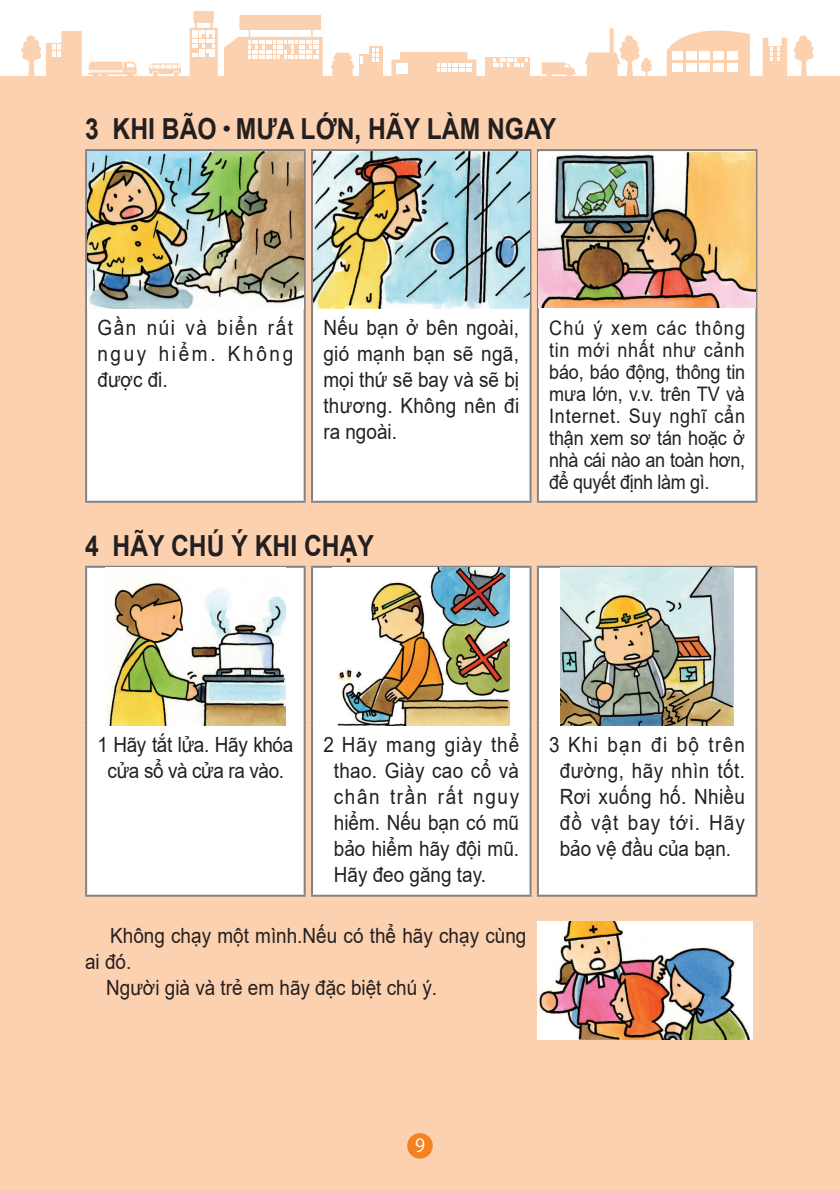
<style>
.page{position:relative;width:840px;height:1191px;background:#fff}
.page>*{position:absolute;margin:0;border:0;box-sizing:border-box;transform-origin:0 0}
.t1{font:700 29px "Arial";color:#231f20;scale:.85 1}
.t2{font:21px/26px "Arial";color:#231f20;text-align:justify;scale:.9 1}
.t3{font:21px/26px "Arial";letter-spacing:.025em;color:#231f20;text-align:center;scale:.9 1}
.t4{font:21px/26px "Arial";letter-spacing:-.02em;color:#231f20;text-align:center;scale:.9 1}
.t5{font:20px/22px "Arial";letter-spacing:-.02em;color:#231f20;text-align:justify;scale:.9 1}
.t6{font:18px "Koz Go Pr 6 N";color:#fff}
.s1{font-family:"Koz Go Pr 6 N";font-weight:400;font-size:30px}
</style>
<div class="page">
<div style="left:0;top:0;width:839px;height:1191px;background:#fcd1af"></div>
<div style="left:0;top:0;width:839px;height:85px;background:#fff"></div>
<div style="left:369px;top:46px;width:14px;height:30px;background:#fcd1af"></div>
<div style="left:359px;top:54px;width:13px;height:22px;background:#fcd1af"></div>
<svg style="left:360px;top:56px;width:2px;height:8px"></svg>
<svg style="left:372px;top:49px;width:6px;height:12px"></svg>
<svg style="left:762px;top:38px;width:24px;height:38px"></svg>
<svg style="left:331px;top:53px;width:23px;height:23px"></svg>
<svg style="left:189px;top:11px;width:28px;height:65px"></svg>
<div style="left:484px;top:57px;width:45px;height:19px;background:#fcd1af"></div>
<svg style="left:493px;top:59px;width:34px;height:8px"></svg>
<svg style="left:224px;top:15px;width:98px;height:61px"></svg>
<svg style="left:541px;top:62px;width:35px;height:14px"></svg>
<svg style="left:391px;top:52px;width:85px;height:24px"></svg>
<div style="left:396px;top:63px;width:12px;height:11px;background:#fff"></div>
<svg style="left:88px;top:62px;width:49px;height:14px"></svg>
<svg style="left:149px;top:63px;width:32px;height:13px"></svg>
<svg style="left:584px;top:28px;width:67px;height:48px"></svg>
<svg style="left:21px;top:31px;width:61px;height:45px"></svg>
<svg style="left:793px;top:35px;width:20px;height:41px"></svg>
<svg style="left:666px;top:30px;width:83px;height:46px"></svg>
<div style="left:685px;top:63px;width:11px;height:9px;background:#fff"></div>
<div style="left:699px;top:63px;width:10px;height:9px;background:#fff"></div>
<div style="left:712px;top:63px;width:11px;height:9px;background:#fff"></div>
<div style="left:726px;top:63px;width:11px;height:9px;background:#fff"></div>
<div style="left:671px;top:63px;width:11px;height:9px;background:#fff"></div>
<div style="left:685px;top:51px;width:11px;height:9px;background:#fff"></div>
<div style="left:699px;top:51px;width:10px;height:9px;background:#fff"></div>
<div style="left:712px;top:51px;width:11px;height:9px;background:#fff"></div>
<div style="left:726px;top:51px;width:11px;height:9px;background:#fff"></div>
<div style="left:671px;top:51px;width:11px;height:9px;background:#fff"></div>
<div style="left:0;top:76px;width:839px;height:9px;background:#fcd1af"></div>
<div style="left:407px;top:1133px;width:25px;height:25px;background:#f58220;border-radius:50%"></div>
<img style="left:537px;top:921px;width:214px;height:118px">
<div style="left:87px;top:309px;width:216px;height:192px;background:#fff"></div>
<div style="left:313px;top:309px;width:216px;height:192px;background:#fff"></div>
<div style="left:538px;top:151px;width:217px;height:350px;background:#fff"></div>
<hr style="left:85px;top:149px;width:220px;height:2px;background:#808285">
<hr style="left:85px;top:151px;width:2px;height:158px;background:#808285">
<hr style="left:303px;top:151px;width:2px;height:158px;background:#808285">
<hr style="left:85px;top:309px;width:2px;height:192px;background:#808285">
<hr style="left:303px;top:309px;width:2px;height:192px;background:#808285">
<hr style="left:85px;top:501px;width:220px;height:2px;background:#808285">
<hr style="left:311px;top:149px;width:220px;height:2px;background:#808285">
<hr style="left:311px;top:151px;width:2px;height:158px;background:#808285">
<hr style="left:529px;top:151px;width:2px;height:158px;background:#808285">
<hr style="left:311px;top:309px;width:2px;height:192px;background:#808285">
<hr style="left:529px;top:309px;width:2px;height:192px;background:#808285">
<hr style="left:311px;top:501px;width:220px;height:2px;background:#808285">
<hr style="left:536px;top:149px;width:221px;height:2px;background:#808285">
<hr style="left:536px;top:151px;width:2px;height:158px;background:#808285">
<hr style="left:755px;top:151px;width:2px;height:158px;background:#808285">
<hr style="left:536px;top:309px;width:2px;height:192px;background:#808285">
<hr style="left:755px;top:309px;width:2px;height:192px;background:#808285">
<hr style="left:536px;top:501px;width:221px;height:2px;background:#808285">
<img style="left:87px;top:151px;width:216px;height:158px">
<img style="left:313px;top:151px;width:216px;height:158px">
<img style="left:538px;top:152px;width:217px;height:156px">
<div style="left:87px;top:568px;width:216px;height:326px;background:#fff"></div>
<div style="left:313px;top:568px;width:216px;height:326px;background:#fff"></div>
<div style="left:538px;top:568px;width:217px;height:326px;background:#fff"></div>
<hr style="left:85px;top:566px;width:220px;height:2px;background:#808285">
<hr style="left:85px;top:568px;width:2px;height:157px;background:#808285">
<hr style="left:303px;top:568px;width:2px;height:157px;background:#808285">
<hr style="left:85px;top:725px;width:2px;height:169px;background:#808285">
<hr style="left:303px;top:725px;width:2px;height:169px;background:#808285">
<hr style="left:85px;top:894px;width:220px;height:2px;background:#808285">
<hr style="left:311px;top:566px;width:220px;height:2px;background:#808285">
<hr style="left:311px;top:568px;width:2px;height:157px;background:#808285">
<hr style="left:529px;top:568px;width:2px;height:157px;background:#808285">
<hr style="left:311px;top:725px;width:2px;height:169px;background:#808285">
<hr style="left:529px;top:725px;width:2px;height:169px;background:#808285">
<hr style="left:311px;top:894px;width:220px;height:2px;background:#808285">
<hr style="left:536px;top:566px;width:221px;height:2px;background:#808285">
<hr style="left:536px;top:568px;width:2px;height:157px;background:#808285">
<hr style="left:755px;top:568px;width:2px;height:157px;background:#808285">
<hr style="left:536px;top:725px;width:2px;height:169px;background:#808285">
<hr style="left:755px;top:725px;width:2px;height:169px;background:#808285">
<hr style="left:536px;top:894px;width:221px;height:2px;background:#808285">
<img style="left:105px;top:568px;width:180px;height:157px">
<img style="left:332px;top:568px;width:177px;height:157px">
<img style="left:560px;top:568px;width:173px;height:157px">
<h1 class="t1" style="left:85px;top:108px;width:555px">3 KHI BÃO<span class="s1">・</span>MƯA LỚN, HÃY LÀM NGAY</h1>
<p class="t2" style="left:97px;top:315px;width:219px">Gần núi và biển rất nguy hiểm. Không được đi.</p>
<p class="t2" style="left:323px;top:315px;width:219px">Nếu bạn ở bên ngoài, gió mạnh bạn sẽ ngã, mọi thứ sẽ bay và sẽ bị thương. Không nên đi ra ngoài.</p>
<p class="t5" style="left:549px;top:316px;width:219px">Chú ý xem các thông tin mới nhất như cảnh báo, báo động, thông tin mưa lớn, v.v. trên TV và Internet. Suy nghĩ cẩn thận xem sơ tán hoặc ở nhà cái nào an toàn hơn, để quyết định làm gì.</p>
<h1 class="t1" style="left:85px;top:525px;width:341px">4 HÃY CHÚ Ý KHI CHẠY</h1>
<p class="t4" style="left:97px;top:731px;width:219px">1 Hãy tắt lửa. Hãy khóa cửa sổ và cửa ra vào.</p>
<p class="t2" style="left:334px;top:731px;width:207px;text-indent:-11px">2 Hãy mang giày thể thao. Giày cao cổ và chân trần rất nguy hiểm. Nếu bạn có mũ bảo hiểm hãy đội mũ.<br>Hãy đeo găng tay.</p>
<p class="t3" style="left:549px;top:731px;width:219px">3 Khi bạn đi bộ trên đường, hãy nhìn tốt.<br>Rơi xuống hố. Nhiều đồ vật bay tới. Hãy bảo vệ đầu của bạn.</p>
<p class="t2" style="left:110px;top:922px;width:463px">Không chạy một mình.Nếu có thể hãy chạy cùng</p>
<p class="t2" style="left:85px;top:948px;width:53px">ai đó.</p>
<p class="t2" style="left:106px;top:974px;width:369px">Người già và trẻ em hãy đặc biệt chú ý.</p>
<p class="t6" style="left:415px;top:1135px;width:11px">9</p>
</div>
